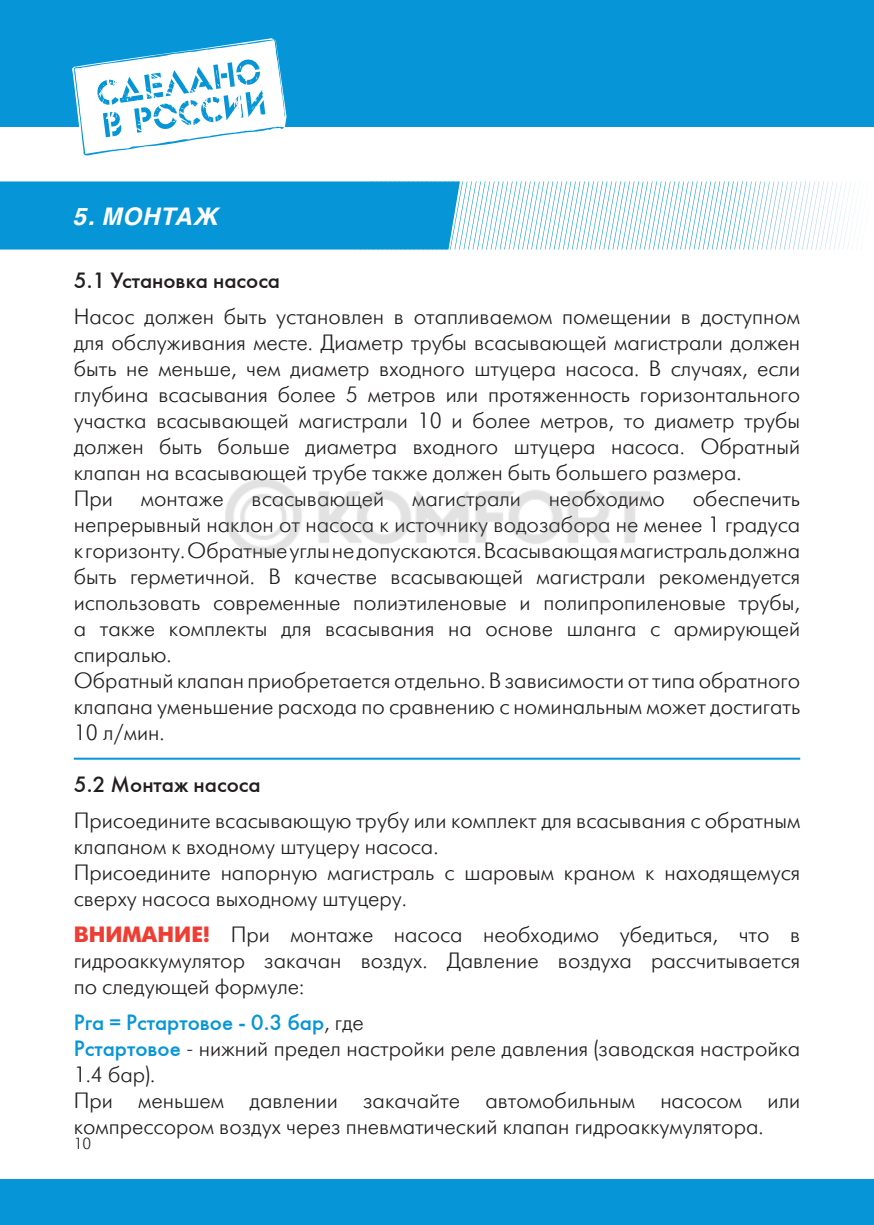
<style>
.page{position:relative;width:874px;height:1225px;background:#fff}
.page>*{position:absolute;margin:0;border:0;box-sizing:border-box;transform-origin:0 0}
.t1{font:italic 700 24px "Helios";letter-spacing:.03em;color:#fff}
.t2{font:22px/26px "Futuris Light C";color:#231f20}
.t3{font:22px "Futuris C";color:#231f20}
.t4{font:22px "Futuris C";color:#0696d7}
.t5{font:16px "Futuris Light C";color:#231f20}
.s1{font-family:"Futuris C";font-weight:700;color:#ee3e34}
.s2{font-family:"Futuris Light C";color:#231f20}
.s3{font-family:"Futuris C";color:#0696d7}
</style>
<div class="page">
<div style="left:0;top:0;width:873px;height:127px;background:#0696d7"></div>
<svg style="left:72px;top:38px;width:215px;height:118px"></svg>
<div style="left:0;top:1179px;width:873px;height:46px;background:#0696d7"></div>
<div style="left:0;top:181px;width:459px;height:68px;background:#0696d7"></div>
<svg style="left:504px;top:181px;width:354px;height:68px"></svg>
<hr style="left:74px;top:757px;width:725px;height:2px;background:#0696d7">
<img style="left:225px;top:479px;width:425px;height:76px">
<p class="t1" style="left:74px;top:202px;width:147px">5. МОНТАЖ</p>
<p class="t3" style="left:74px;top:267px;width:208px">5.1 Установка насоса</p>
<p class="t2" style="left:74px;top:304px;width:727px">Насос должен быть установлен в отапливаемом помещении в доступном для обслуживания месте. Диаметр трубы всасывающей магистрали должен быть не меньше, чем диаметр входного штуцера насоса. В случаях, если глубина всасывания более 5 метров или протяженность горизонтального участка всасывающей магистрали 10 и более метров, то диаметр трубы должен быть больше диаметра входного штуцера насоса. Обратный клапан на всасывающей трубе также должен быть большего размера.<br>При</p>
<p class="t2" style="left:74px;top:486px;width:727px;text-indent:618px">обеспечить непрерывный наклон от насоса к источнику водозабора не менее 1 градуса к горизонту. Обратные углы не допускаются. Всасывающая магистраль должна быть герметичной. В качестве всасывающей магистрали рекомендуется использовать современные полиэтиленовые и полипропиленовые трубы, а также комплекты для всасывания на основе шланга с армирующей спиралью.<br>Обратный клапан приобретается отдельно. В зависимости от типа обратного клапана уменьшение расхода по сравнению с номинальным может достигать 10 л/мин.</p>
<p class="t3" style="left:74px;top:771px;width:188px">5.2 Монтаж насоса</p>
<p class="t2" style="left:74px;top:808px;width:727px">Присоедините всасывающую трубу или комплект для всасывания с обратным клапаном к входному штуцеру насоса.<br>Присоедините напорную магистраль с шаровым краном к находящемуся сверху насоса выходному штуцеру.</p>
<p class="t2" style="left:74px;top:922px;width:727px;text-align:justify"><span class="s1">ВНИМАНИЕ!</span> При монтаже насоса необходимо убедиться, что в гидроаккумулятор закачан воздух. Давление воздуха рассчитывается по следующей формуле:</p>
<p class="t4" style="left:74px;top:1009px;width:291px">Рга = Рстартовое - 0.3 бар<span class="s2">, где</span></p>
<p class="t2" style="left:74px;top:1036px;width:727px"><span class="s3">Рстартовое</span> - нижний предел настройки реле давления (заводская настройка 1.4 бар).<br>При меньшем давлении закачайте автомобильным насосом или компрессором воздух через пневматический клапан гидроаккумулятора.</p>
<p class="t2" style="left:141px;top:486px;width:85px">монтаже</p>
<p class="t2" style="left:251px;top:486px;width:134px">всасывающей</p>
<p class="t2" style="left:412px;top:486px;width:110px">магистрали</p>
<p class="t2" style="left:548px;top:486px;width:118px">необходимо</p>
<p class="t5" style="left:74px;top:1135px;width:19px">10</p>
</div>
